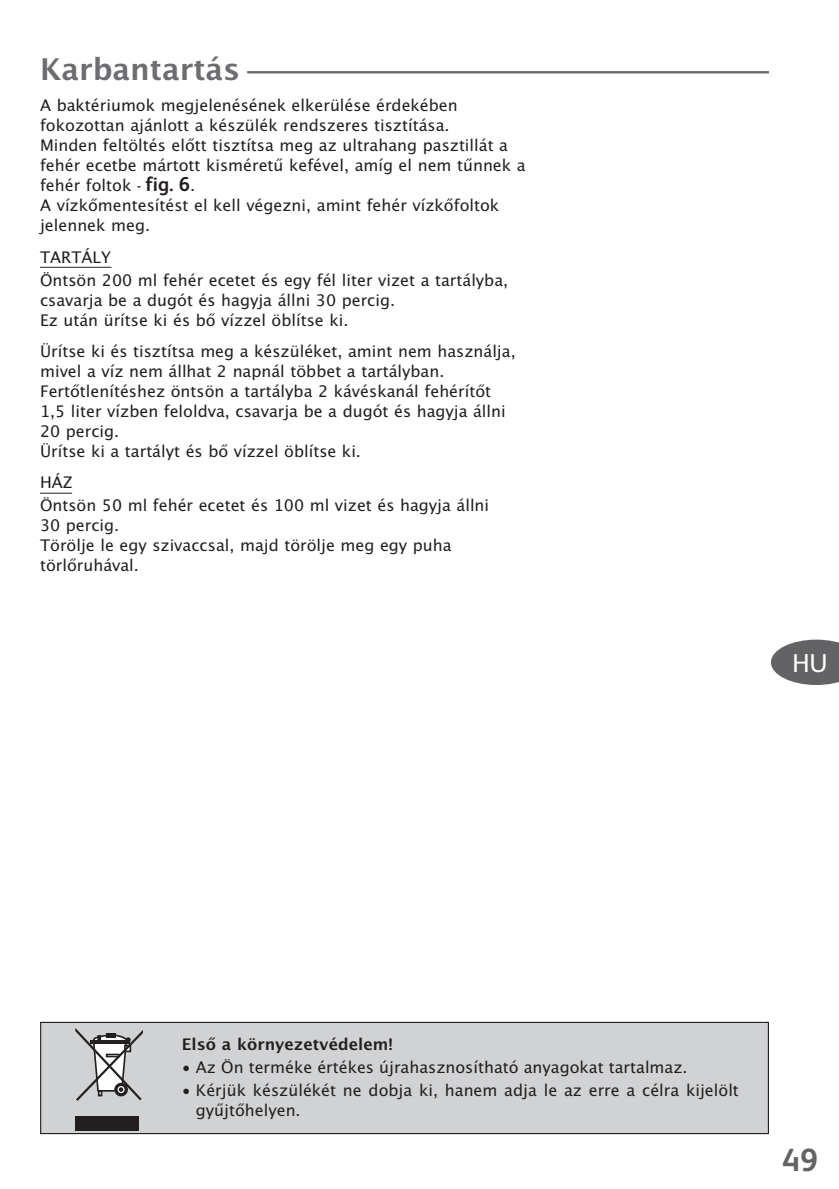
<style>
.page{position:relative;width:839px;height:1189px;background:#fff}
.page>*{position:absolute;margin:0;border:0;box-sizing:border-box;transform-origin:0 0}
.t1{font:700 32px "FS Albert";color:#636366}
.t2{font:700 30px "Lucida Grande";color:#6c6d70}
.t3{font:26px "FS Albert";color:#fff}
.t4{font:16px/20px "Lucida Grande";color:#231f20}
.t5{font:700 16px "Lucida Grande";color:#231f20}
.s1{font-family:"FS Albert"}
.s2{font-family:"FS Albert";font-weight:700;font-size:20px}
</style>
<div class="page">
<div style="left:41px;top:1022px;width:727px;height:111px;background:#d1d2d4"></div>
<div style="left:40px;top:1021px;width:729px;height:113px;border:1px solid #231f20"></div>
<hr style="left:247px;top:71px;width:522px;height:2px;background:#6c6d70">
<div style="left:76px;top:1116px;width:63px;height:14px;background:#231f20"></div>
<svg style="left:75px;top:1021px;width:68px;height:79px"></svg>
<hr style="left:40px;top:492px;width:32px;height:1px;background:#231f20">
<hr style="left:40px;top:267px;width:72px;height:1px;background:#231f20">
<svg style="left:771px;top:639px;width:68px;height:46px"></svg>
<h2 class="t2" style="left:40px;top:57px;width:201px">Karbantartás</h2>
<p class="t4" style="left:40px;top:97px;width:487px">A baktériumok megjelenésének elkerülése érdekében fokozottan ajánlott a készülék rendszeres tisztítása.<br>Minden feltöltés előtt tisztítsa meg az ultrahang pasztillát a fehér ecetbe mártott kisméretű kefével, amíg el nem tűnnek a fehér foltok <span class="s1">-</span> <span class="s2">fig. 6</span>.<br>A vízkőmentesítést el kell végezni, amint fehér vízkőfoltok jelennek meg.</p>
<p class="t4" style="left:40px;top:247px;width:469px;line-height:22.8px">TARTÁLY<br>Öntsön 200 ml fehér ecetet és egy fél liter vizet a tartályba,</p>
<p class="t4" style="left:40px;top:291px;width:356px">csavarja be a dugót és hagyja állni 30 percig.<br>Ez után ürítse ki és bő vízzel öblítse ki.</p>
<p class="t4" style="left:40px;top:342px;width:477px">Ürítse ki és tisztítsa meg a készüléket, amint nem használja, mivel a víz nem állhat 2 napnál többet a tartályban.<br>Fertőtlenítéshez öntsön a tartályba 2 kávéskanál fehérítőt 1,5 liter vízben feloldva, csavarja be a dugót és hagyja állni 20 percig.<br>Ürítse ki a tartályt és bő vízzel öblítse ki.</p>
<p class="t4" style="left:40px;top:472px;width:450px;line-height:22.8px">HÁZ<br>Öntsön 50 ml fehér ecetet és 100 ml vizet és hagyja állni</p>
<p class="t4" style="left:40px;top:516px;width:413px">30 percig.<br>Törölje le egy szivaccsal, majd törölje meg egy puha törlőruhával.</p>
<h3 class="t3" style="left:792px;top:654px;width:37px">HU</h3>
<p class="t5" style="left:182px;top:1038px;width:213px">Első a környezetvédelem!</p>
<p class="t4" style="left:182px;top:1058px;width:507px">• Az Ön terméke értékes újrahasznosítható anyagokat tartalmaz.</p>
<p class="t4" style="left:196px;top:1081px;width:544px;text-indent:-14px">• Kérjük készülékét ne dobja ki, hanem adja le az erre a célra kijelölt gyűjtőhelyen.</p>
<h1 class="t1" style="left:782px;top:1147px;width:37px">49</h1>
</div>
